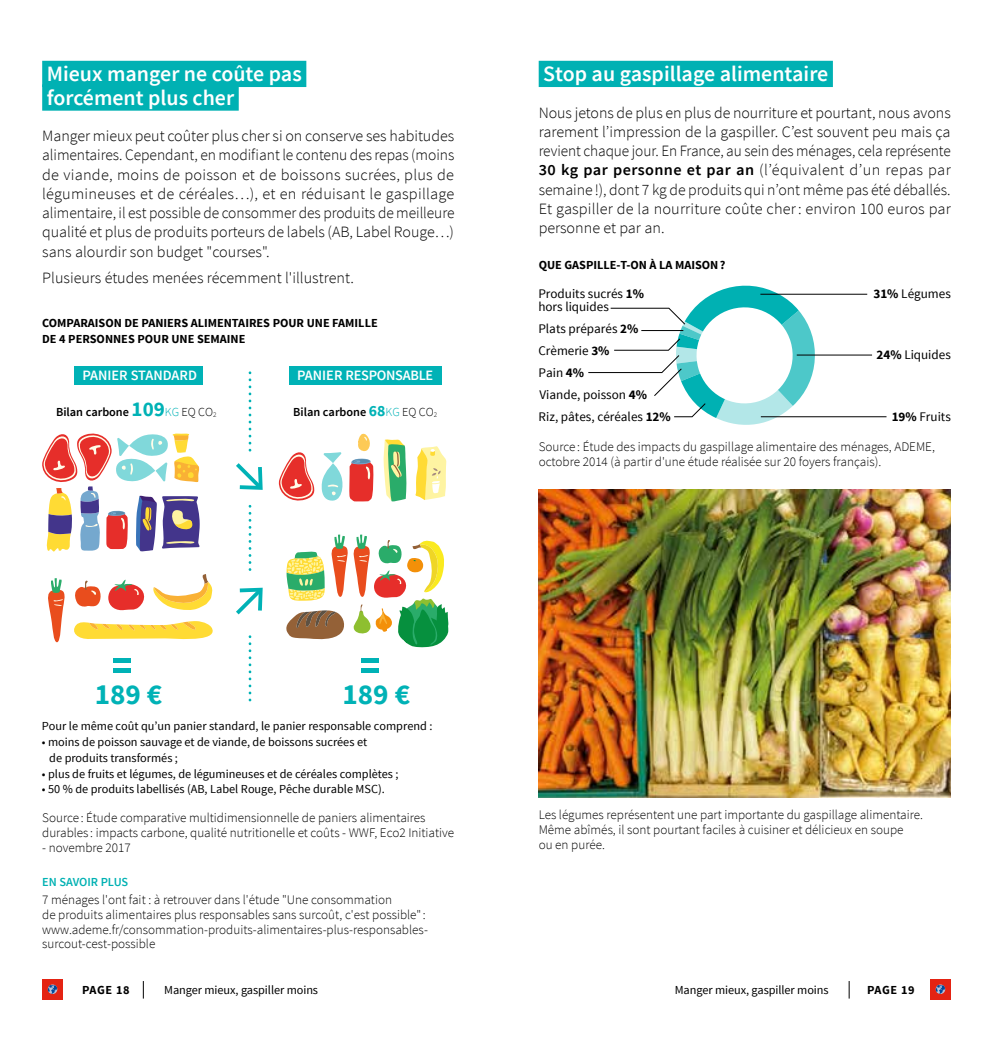
<style>
.page{position:relative;width:993px;height:1042px;background:#fff}
.page>*{position:absolute;margin:0;border:0;box-sizing:border-box;transform-origin:0 0}
.t1{font:700 29.05px "Source Sans Pro";color:#00b2b6}
.t2{font:600 21.88px/23.6px "Source Sans Pro";color:#fff}
.t3{font:300 15.75px/19.2px "Source Sans Pro";color:#000;text-align:justify}
.t4{font:600 14.35px "Source Sans Pro";letter-spacing:-.02em;color:#fff}
.t5{font:600 14.35px "Source Sans Pro";color:#fff}
.t6{font:300 13.12px/14.9px "Source Sans Pro";color:#000}
.t7{font:13.12px/21.9px "Source Sans Pro";color:#000}
.t8{font:12.25px/15.8px "Source Sans Pro";color:#000}
.t9{font:700 12.25px/16.6px "Source Sans Pro";color:#000}
.t10{font:600 12.25px "Source Sans Pro";color:#000}
.t11{font:600 12.25px "Source Sans Pro";color:#00b1b3}
.s1{font-weight:700;font-size:21px;color:#00b2b6}
.s2{font-weight:300;color:#00b2b6}
.s3{font-weight:300}
.s4{font-weight:300;font-size:7.17px}
.s5{font-weight:700;font-size:15.75px;color:#00b2b6}
.s6{font-weight:600}
.s7{font-weight:700}
</style>
<div class="page">
<svg style="left:143px;top:981px;width:1px;height:17px"></svg>
<div style="left:42px;top:979px;width:21px;height:21px;background:#e42313"></div>
<svg style="left:48px;top:984px;width:9px;height:10px"></svg>
<svg style="left:848px;top:981px;width:1px;height:17px"></svg>
<div style="left:929px;top:979px;width:21px;height:21px;background:#e42313"></div>
<svg style="left:935px;top:984px;width:9px;height:10px"></svg>
<div style="left:42px;top:61px;width:264px;height:26px;background:#00b1b3"></div>
<div style="left:42px;top:84px;width:197px;height:27px;background:#00b1b3"></div>
<div style="left:75px;top:366px;width:128px;height:19px;background:#00b2b6"></div>
<div style="left:289px;top:366px;width:153px;height:19px;background:#00b2b6"></div>
<svg style="left:278px;top:452px;width:37px;height:49px"></svg>
<svg style="left:321px;top:452px;width:21px;height:49px"></svg>
<svg style="left:383px;top:439px;width:23px;height:63px"></svg>
<svg style="left:415px;top:446px;width:31px;height:54px"></svg>
<svg style="left:349px;top:433px;width:24px;height:69px"></svg>
<svg style="left:48px;top:574px;width:165px;height:68px"></svg>
<svg style="left:42px;top:433px;width:158px;height:119px"></svg>
<svg style="left:286px;top:534px;width:162px;height:113px"></svg>
<div style="left:361px;top:658px;width:17px;height:5px;background:#00b2b6"></div>
<hr style="left:361px;top:668px;width:17px;height:4px;background:#00b2b6">
<div style="left:113px;top:658px;width:18px;height:5px;background:#00b2b6"></div>
<hr style="left:113px;top:668px;width:18px;height:4px;background:#00b2b6">
<svg style="left:236px;top:587px;width:27px;height:28px"></svg>
<svg style="left:248px;top:506px;width:3px;height:65px"></svg>
<svg style="left:236px;top:373px;width:27px;height:117px"></svg>
<svg style="left:248px;top:637px;width:3px;height:63px"></svg>
<div style="left:538px;top:61px;width:294px;height:26px;background:#00b1b3"></div>
<hr style="left:760px;top:294px;width:106px;height:1px;background:#000">
<hr style="left:796px;top:355px;width:75px;height:1px;background:#000">
<hr style="left:760px;top:416px;width:126px;height:1px;background:#000">
<svg style="left:588px;top:285px;width:226px;height:140px"></svg>
<img style="left:538px;top:489px;width:412px;height:308px">
<h2 class="t2" style="left:47px;top:62px;width:256px">Mieux manger ne coûte pas forcément plus cher</h2>
<p class="t3" style="left:42px;top:126px;width:414px">Manger mieux peut coûter plus cher si on conserve ses habitudes alimentaires. Cependant, en modifiant le contenu des repas (moins de viande, moins de poisson et de boissons sucrées, plus de légumineuses et de céréales…), et en réduisant le gaspillage alimentaire, il est possible de consommer des produits de meilleure qualité et plus de produits porteurs de labels (AB, Label Rouge…) sans alourdir son budget "courses".</p>
<p class="t3" style="left:42px;top:269px;width:313px">Plusieurs études menées récemment l'illustrent.</p>
<p class="t9" style="left:42px;top:315px;width:337px">COMPARAISON DE PANIERS ALIMENTAIRES POUR UNE FAMILLE<br>DE 4 PERSONNES POUR UNE SEMAINE</p>
<p class="t5" style="left:82px;top:366px;width:116px">PANIER STANDARD</p>
<p class="t4" style="left:297px;top:366px;width:138px">PANIER RESPONSABLE</p>
<p class="t10" style="left:56px;top:404px;width:162px">Bilan carbone <span class="s1">109</span><span class="s2">KG</span> <span class="s3">EQ CO</span><span class="s4">2</span></p>
<p class="t10" style="left:293px;top:404px;width:145px">Bilan carbone <span class="s5">68</span><span class="s2">KG</span> <span class="s3">EQ CO</span><span class="s4">2</span></p>
<h2 class="t2" style="left:543px;top:62px;width:286px">Stop au gaspillage alimentaire</h2>
<p class="t3" style="left:538px;top:103px;width:413px">Nous jetons de plus en plus de nourriture et pourtant, nous avons rarement l’impression de la gaspiller. C’est souvent peu mais ça revient chaque jour. En France, au sein des ménages, cela représente <span class="s6">30 kg par personne et par an</span> (l’équivalent d’un repas par semaine !), dont 7 kg de produits qui n’ont même pas été déballés.<br>Et gaspiller de la nourriture coûte cher: environ 100 euros par personne et par an.</p>
<p class="t9" style="left:538px;top:257px;width:188px">QUE GASPILLE-T-ON À LA MAISON?</p>
<p class="t7" style="left:538px;top:283px;width:107px">Produits sucrés <span class="s7">1%</span></p>
<p class="t7" style="left:873px;top:283px;width:79px"><span class="s7">31%</span> Légumes</p>
<p class="t7" style="left:538px;top:296px;width:72px">hors liquides</p>
<p class="t7" style="left:876px;top:344px;width:76px"><span class="s7">24%</span> Liquides</p>
<p class="t7" style="left:538px;top:318px;width:102px">Plats préparés <span class="s7">2%<br></span>Crèmerie <span class="s7">3%</span></p>
<p class="t7" style="left:538px;top:361px;width:47px">Pain <span class="s7">4%</span></p>
<p class="t7" style="left:539px;top:383px;width:109px">Viande, poisson <span class="s7">4%</span></p>
<p class="t7" style="left:538px;top:405px;width:134px">Riz, pâtes, céréales <span class="s7">12%</span></p>
<p class="t7" style="left:891px;top:405px;width:61px"><span class="s7">19%</span> Fruits</p>
<p class="t6" style="left:538px;top:439px;width:397px">Source : Étude des impacts du gaspillage alimentaire des ménages, ADEME, octobre 2014 (à partir d'une étude réalisée sur 20 foyers français).</p>
<h1 class="t1" style="left:95px;top:675px;width:69px">189 €</h1>
<h1 class="t1" style="left:342px;top:675px;width:69px">189 €</h1>
<p class="t8" style="left:42px;top:718px;width:392px">Pour le même coût qu’un panier standard, le panier responsable comprend :</p>
<p class="t8" style="left:49px;top:734px;width:319px;text-indent:-7px">• moins de poisson sauvage et de viande, de boissons sucrées et de produits transformés ;</p>
<p class="t8" style="left:42px;top:766px;width:358px">• plus de fruits et légumes, de légumineuses et de céréales complètes ;</p>
<p class="t8" style="left:42px;top:781px;width:344px">• 50 % de produits labellisés (AB, Label Rouge, Pêche durable MSC).</p>
<p class="t6" style="left:42px;top:810px;width:413px">Source : Étude comparative multidimensionnelle de paniers alimentaires durables : impacts carbone, qualité nutritionelle et coûts - WWF, Eco2 Initiative</p>
<p class="t6" style="left:42px;top:840px;width:90px">- novembre 2017</p>
<p class="t11" style="left:42px;top:874px;width:88px">EN SAVOIR PLUS</p>
<p class="t6" style="left:42px;top:892px;width:387px">7 ménages l'ont fait : à retrouver dans l'étude "Une consommation<br>de produits alimentaires plus responsables sans surcoût, c'est possible": www.ademe.fr/consommation-produits-alimentaires-plus-responsables&shy;surcout-cest-possible</p>
<p class="t6" style="left:538px;top:808px;width:385px">Les légumes représentent une part importante du gaspillage alimentaire.<br>Même abîmés, il sont pourtant faciles à cuisiner et délicieux en soupe<br>ou en purée.</p>
<p class="t9" style="left:82px;top:981px;width:49px">PAGE 18</p>
<p class="t8" style="left:164px;top:982px;width:155px">Manger mieux, gaspiller moins</p>
<p class="t8" style="left:674px;top:982px;width:155px">Manger mieux, gaspiller moins</p>
<p class="t9" style="left:866px;top:981px;width:49px">PAGE 19</p>
</div>
